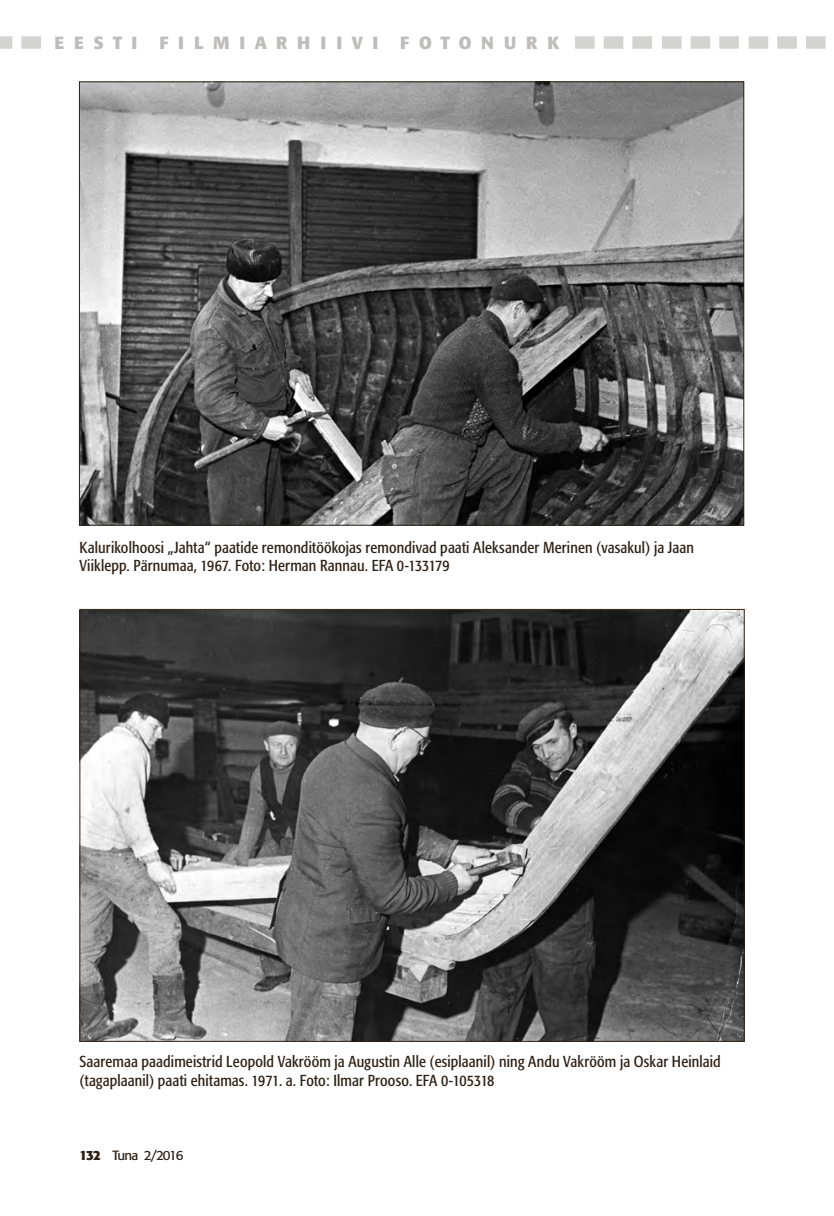
<style>
.page{position:relative;width:834px;height:1216px;background:#fff}
.page>*{position:absolute;margin:0;border:0;box-sizing:border-box;transform-origin:0 0}
.t1{font:700 17.5px "Formata";letter-spacing:.555em;color:#bebdbc}
.t2{font:condensed 15.75px/18.9px "Formata";letter-spacing:.01em;color:#2e2014}
.t3{font:13.3px "Formata";letter-spacing:-.09em;color:#2e2014}
.s1{font-weight:700}
</style>
<div class="page">
<svg style="left:0;top:36px;width:41px;height:13px"></svg>
<svg style="left:575px;top:36px;width:77px;height:13px"></svg>
<svg style="left:662px;top:36px;width:76px;height:13px"></svg>
<svg style="left:748px;top:36px;width:77px;height:13px"></svg>
<img style="left:81px;top:611px;width:661px;height:428px">
<img style="left:81px;top:83px;width:661px;height:440px">
<p class="t1" style="left:55px;top:31px;width:84px">EESTI</p>
<p class="t1" style="left:159px;top:31px;width:220px">FILMIARHIIVI</p>
<p class="t1" style="left:400px;top:31px;width:161px">FOTONURK</p>
<p class="t2" style="left:79px;top:537px;width:616px">Kalurikolhoosi „Jahta“ paatide remonditöökojas remondivad paati Aleksander Merinen (vasakul) ja Jaan<br>Viiklepp. Pärnumaa, 1967. Foto: Herman Rannau. EFA 0-133179</p>
<p class="t2" style="left:79px;top:1052px;width:642px">Saaremaa paadimeistrid Leopold Vakrööm ja Augustin Alle (esiplaanil) ning Andu Vakrööm ja Oskar Heinlaid (tagaplaanil) paati ehitamas. 1971. a. Foto: Ilmar Prooso. EFA 0-105318</p>
<p class="t3" style="left:79px;top:1146px;width:105px"><span class="s1">132</span> Tuna 2/2016</p>
</div>
